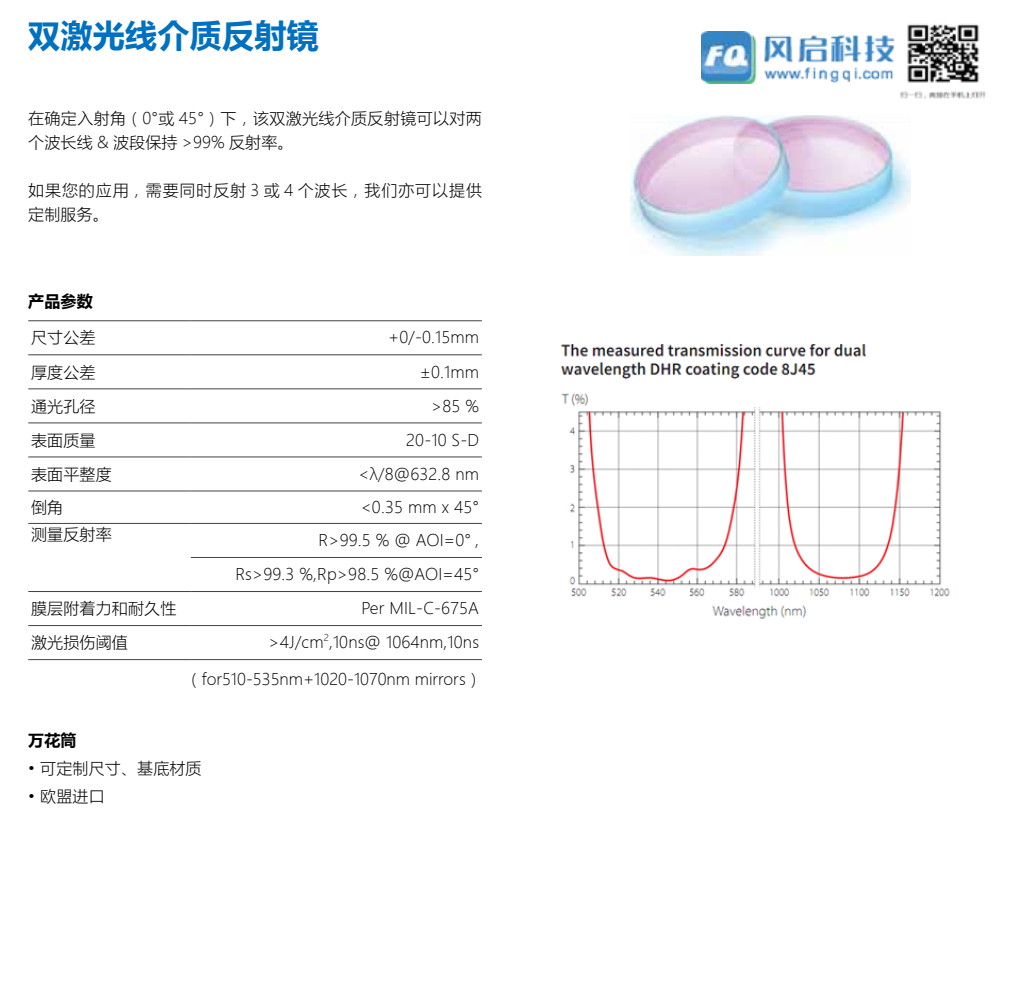
<style>
.page{position:relative;width:1013px;height:988px;background:#fff}
.page>*{position:absolute;margin:0;border:0;box-sizing:border-box;transform-origin:0 0}
.t1{font:700 32px "Microsoft Ya Hei";letter-spacing:.01em;color:#0070c0}
.t2{font:300 16px/24px "Microsoft Ya Hei";letter-spacing:.01em;color:#000}
.t3{font:300 16px/24px "Microsoft Ya Hei";letter-spacing:.055em;color:#000}
.t4{font:700 16px "Microsoft Ya Hei";letter-spacing:.01em;color:#000}
.t5{font:300 9.4px "Microsoft Ya Hei";color:#000}
</style>
<div class="page">
<img style="left:701px;top:31px;width:194px;height:52px">
<img style="left:900px;top:24px;width:86px;height:75px">
<hr style="left:28px;top:422px;width:163px;height:1px;background:#474141">
<hr style="left:191px;top:422px;width:291px;height:1px;background:#474141">
<hr style="left:28px;top:456px;width:163px;height:1px;background:#474141">
<hr style="left:191px;top:456px;width:291px;height:1px;background:#474141">
<hr style="left:28px;top:490px;width:163px;height:1px;background:#474141">
<hr style="left:191px;top:490px;width:291px;height:1px;background:#474141">
<hr style="left:191px;top:523px;width:291px;height:1px;background:#474141">
<hr style="left:191px;top:557px;width:291px;height:1px;background:#474141">
<hr style="left:28px;top:354px;width:163px;height:1px;background:#474141">
<hr style="left:191px;top:354px;width:291px;height:1px;background:#474141">
<hr style="left:28px;top:388px;width:163px;height:1px;background:#474141">
<hr style="left:191px;top:388px;width:291px;height:1px;background:#474141">
<hr style="left:28px;top:320px;width:163px;height:1px;background:#474141">
<hr style="left:191px;top:320px;width:291px;height:1px;background:#474141">
<hr style="left:191px;top:591px;width:291px;height:1px;background:#474141">
<hr style="left:28px;top:625px;width:163px;height:1px;background:#474141">
<hr style="left:191px;top:625px;width:291px;height:1px;background:#474141">
<hr style="left:28px;top:659px;width:163px;height:1px;background:#474141">
<hr style="left:191px;top:659px;width:291px;height:1px;background:#474141">
<hr style="left:28px;top:523px;width:163px;height:1px;background:#474141">
<hr style="left:28px;top:591px;width:163px;height:1px;background:#474141">
<img style="left:630px;top:115px;width:280px;height:140px">
<img style="left:561px;top:344px;width:389px;height:274px">
<h1 class="t1" style="left:28px;top:14px;width:292px">双激光线介质反射镜</h1>
<p class="t2" style="left:28px;top:106px;width:455px">在确定入射角（0°或 45°）下，该双激光线介质反射镜可以对两个波长线 &amp; 波段保持 &gt;99% 反射率。</p>
<p class="t3" style="left:28px;top:178px;width:455px">如果您的应用，需要同时反射 3 或 4 个波长，我们亦可以提供定制服务。</p>
<p class="t4" style="left:28px;top:290px;width:66px">产品参数</p>
<p class="t2" style="left:31px;top:325px;width:66px">尺寸公差</p>
<p class="t2" style="left:388px;top:325px;width:92px">+0/-0.15mm</p>
<p class="t2" style="left:31px;top:359px;width:66px">厚度公差</p>
<p class="t2" style="left:420px;top:359px;width:61px">±0.1mm</p>
<p class="t2" style="left:31px;top:393px;width:66px">通光孔径</p>
<p class="t2" style="left:431px;top:393px;width:49px">&gt;85 %</p>
<p class="t2" style="left:31px;top:427px;width:66px">表面质量</p>
<p class="t2" style="left:406px;top:427px;width:74px">20-10 S-D</p>
<p class="t2" style="left:31px;top:461px;width:82px">表面平整度</p>
<p class="t2" style="left:358px;top:461px;width:122px">&lt;λ/8@632.8 nm</p>
<p class="t2" style="left:31px;top:494px;width:34px">倒角</p>
<p class="t2" style="left:361px;top:494px;width:120px">&lt;0.35 mm x 45°</p>
<p class="t2" style="left:31px;top:521px;width:82px">测量反射率</p>
<p class="t2" style="left:235px;top:523px;width:245px;line-height:34px;text-align:right">R&gt;99.5 % @ AOI=0° ,<br>Rs&gt;99.3 %,Rp&gt;98.5 %@AOI=45°</p>
<p class="t2" style="left:31px;top:596px;width:147px">膜层附着力和耐久性</p>
<p class="t2" style="left:361px;top:596px;width:119px">Per MIL-C-675A</p>
<p class="t2" style="left:31px;top:630px;width:98px">激光损伤阈值</p>
<p class="t2" style="left:268px;top:630px;width:212px">&gt;4J/cm ,10ns@ 1064nm,10ns</p>
<p class="t5" style="left:324px;top:630px;width:7px">2</p>
<p class="t2" style="left:186px;top:666px;width:297px">（for510-535nm+1020-1070nm mirrors）</p>
<p class="t4" style="left:28px;top:728px;width:50px">万花筒</p>
<p class="t2" style="left:28px;top:755px;width:175px">• 可定制尺寸、基底材质</p>
<p class="t2" style="left:28px;top:783px;width:78px">• 欧盟进口</p>
</div>
